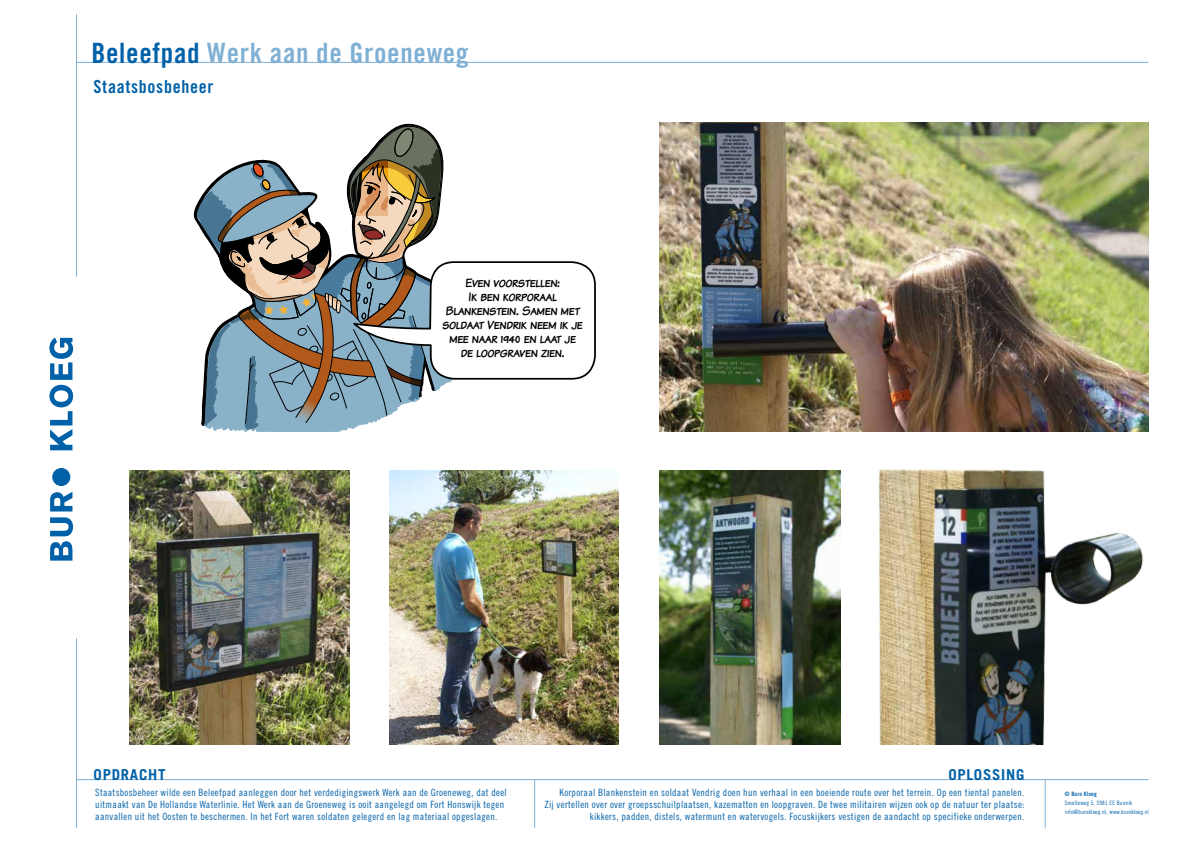
<style>
.page{position:relative;width:1191px;height:842px;background:#fff}
.page>*{position:absolute;margin:0;border:0;box-sizing:border-box;transform-origin:0 0}
.t1{font:28px "Trade Gothic Bold Cond Twenty";letter-spacing:.025em;color:#80b0d4}
.t2{font:18px "Trade Gothic Bold Cond Twenty";letter-spacing:.04em;color:#0061a9}
.t3{font:700 15px "Trade Gothic";letter-spacing:.05em;color:#0061a9}
.t4{font:13.1px/14px "Komika Text Kaps";color:#000;text-align:center}
.t5{font:10px/12px "Trade Gothic Cond Eighteen";letter-spacing:.03em;color:#0061a9;text-align:right}
.t6{font:6px/9px "Trade Gothic Cond Eighteen";letter-spacing:.03em;color:#0061a9}
.t7{font:6px "Trade Gothic Bold Cond Twenty";letter-spacing:.03em;color:#0061a9}
.s1{color:#0061a9}
</style>
<div class="page">
<svg style="left:195px;top:159px;width:257px;height:272px"></svg>
<svg style="left:352px;top:61px;width:245px;height:319px"></svg>
<img style="left:878px;top:469px;width:265px;height:276px">
<img style="left:659px;top:471px;width:181px;height:274px">
<img style="left:659px;top:122px;width:489px;height:309px">
<img style="left:129px;top:471px;width:220px;height:274px">
<img style="left:390px;top:471px;width:228px;height:274px">
<hr style="left:77px;top:779px;width:1071px;height:1px;background:#80b0d4">
<hr style="left:77px;top:62px;width:1071px;height:1px;background:#80b0d4">
<hr style="left:76px;top:14px;width:1px;height:263px;background:#80b0d4">
<hr style="left:76px;top:638px;width:1px;height:190px;background:#80b0d4">
<hr style="left:1045px;top:780px;width:1px;height:48px;background:#80b0d4">
<svg style="left:50px;top:517px;width:23px;height:44px"></svg>
<svg style="left:50px;top:492px;width:22px;height:19px"></svg>
<svg style="left:49px;top:338px;width:24px;height:112px"></svg>
<div style="left:52px;top:468px;width:18px;height:18px;background:#0061a9;border-radius:50%"></div>
<hr style="left:534px;top:779px;width:1px;height:49px;background:#80b0d4">
<h1 class="t1" style="left:91px;top:36px;width:378px"><span class="s1">Beleefpad</span> Werk aan de Groeneweg</h1>
<h2 class="t2" style="left:94px;top:75px;width:122px">Staatsbosbeheer</h2>
<h3 class="t4" style="left:442px;top:275px;width:141px">Even voorstellen:<br>Ik ben korporaal<br>Blankenstein. Samen met soldaat Vendrik neem ik je mee naar 1940 en laat je de loopgraven zien.</h3>
<h3 class="t3" style="left:94px;top:765px;width:73px">OPDRACHT</h3>
<h3 class="t3" style="left:948px;top:765px;width:78px">OPLOSSING</h3>
<p class="t5" style="left:544px;top:786px;width:481px">Korporaal Blankenstein en soldaat Vendrig doen hun verhaal in een boeiende route over het terrein. Op een tiental panelen.<br>Zij vertellen over over groepsschuilplaatsen, kazematten en loopgraven. De twee militairen wijzen ook op de natuur ter plaatse: kikkers, padden, distels, watermunt en watervogels. Focuskijkers vestigen de aandacht op specifieke onderwerpen.</p>
<p class="t5" style="left:95px;top:786px;width:413px;text-align:left">Staatsbosbeheer wilde een Beleefpad aanleggen door het verdedigingswerk Werk aan de Groeneweg, dat deel uitmaakt van De Hollandse Waterlinie. Het Werk aan de Groeneweg is ooit aangelegd om Fort Honswijk tegen aanvallen uit het Oosten te beschermen. In het Fort waren soldaten gelegerd en lag materiaal opgeslagen.</p>
<p class="t7" style="left:1065px;top:790px;width:33px">© Buro Kloeg</p>
<p class="t6" style="left:1065px;top:798px;width:86px">Smalleweg 5, 3981 EE Bunnik info@burokloeg.nl, www.burokloeg.nl</p>
</div>
